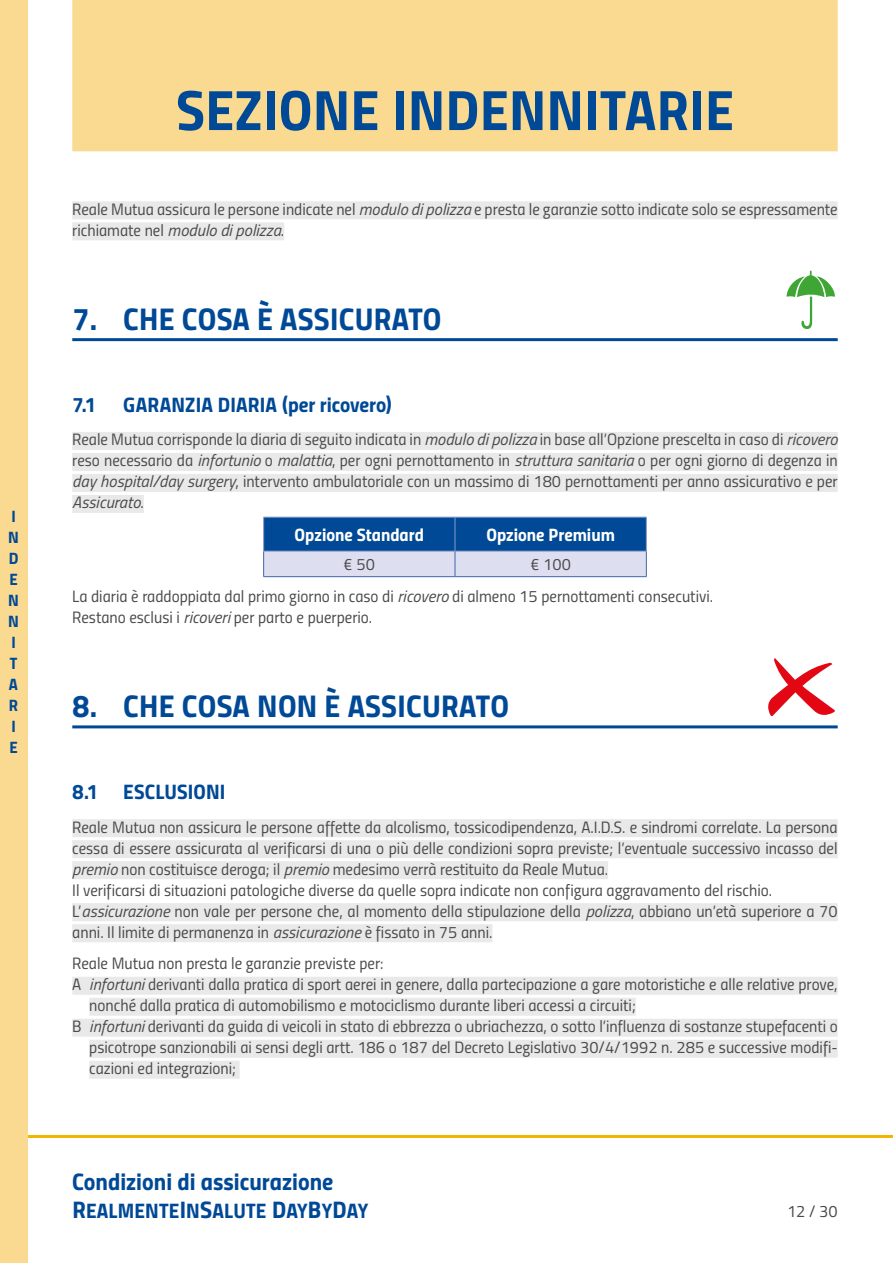
<style>
.page{position:relative;width:893px;height:1263px;background:#fff}
.page>*{position:absolute;margin:0;border:0;box-sizing:border-box;transform-origin:0 0}
.t1{font:57px "Titillium Bold Upright";letter-spacing:.01em;color:#004996}
.t2{font:31.5px "Titillium Bold Upright";letter-spacing:.01em;color:#004996}
.t3{font:24px "Titillium Bold Upright";color:#004996}
.t4{font:21px "Titillium Bold Upright";letter-spacing:.01em;color:#004996}
.t5{font:18px "Titillium Bold Upright";color:#fff}
.t6{font:16.5px/21px "Titillium Regular Upright";color:#4a4a49}
.t7{font:italic 16.5px "Titillium";color:#4a4a49}
.t8{font:16.5px/21px "Titillium Bold Upright";color:#004996}
.s1{font-family:"Titillium";font-style:italic}
.s2{font-family:"Titillium Regular Upright";font-style:normal}
.s3{font-size:24px}
</style>
<div class="page">
<hr style="left:0;top:1135px;width:893px;height:3px;background:#f0b600">
<div style="left:0;top:0;width:27px;height:1263px;background:#fada91"></div>
<div style="left:72px;top:0;width:766px;height:151px;background:#fada91"></div>
<div style="left:72px;top:201px;width:766px;height:18px;background:#e9e9e9"></div>
<div style="left:72px;top:222px;width:212px;height:18px;background:#e9e9e9"></div>
<hr style="left:72px;top:338px;width:766px;height:3px;background:#004996">
<div style="left:72px;top:432px;width:766px;height:18px;background:#e9e9e9"></div>
<div style="left:72px;top:453px;width:766px;height:18px;background:#e9e9e9"></div>
<div style="left:72px;top:474px;width:766px;height:18px;background:#e9e9e9"></div>
<div style="left:72px;top:495px;width:72px;height:18px;background:#e9e9e9"></div>
<hr style="left:72px;top:725px;width:766px;height:3px;background:#004996">
<div style="left:72px;top:819px;width:766px;height:18px;background:#e9e9e9"></div>
<div style="left:72px;top:840px;width:766px;height:18px;background:#e9e9e9"></div>
<div style="left:72px;top:861px;width:536px;height:18px;background:#e9e9e9"></div>
<div style="left:72px;top:903px;width:766px;height:18px;background:#e9e9e9"></div>
<div style="left:72px;top:924px;width:420px;height:18px;background:#e9e9e9"></div>
<div style="left:72px;top:977px;width:766px;height:18px;background:#e9e9e9"></div>
<div style="left:89px;top:998px;width:547px;height:18px;background:#e9e9e9"></div>
<div style="left:72px;top:1019px;width:766px;height:18px;background:#e9e9e9"></div>
<div style="left:89px;top:1040px;width:749px;height:18px;background:#e9e9e9"></div>
<div style="left:89px;top:1061px;width:151px;height:18px;background:#e9e9e9"></div>
<svg style="left:787px;top:271px;width:48px;height:58px"></svg>
<svg style="left:263px;top:518px;width:384px;height:59px;background:#5f89bd"></svg>
<hr style="left:263px;top:576px;width:192px;height:1px;background:#4165aa">
<hr style="left:455px;top:576px;width:191px;height:1px;background:#4165aa">
<hr style="left:263px;top:517px;width:192px;height:1px;background:#8b99cb">
<hr style="left:455px;top:517px;width:191px;height:1px;background:#8b99cb">
<hr style="left:646px;top:517px;width:1px;height:34px;background:#8b99cb">
<svg style="left:768px;top:658px;width:67px;height:58px"></svg>
<p class="t8" style="left:8px;top:505px;width:12px">I<br>N<br>D<br>E<br>N<br>N<br>I<br>T<br>A<br>R<br>I<br>E</p>
<h1 class="t1" style="left:176px;top:65px;width:559px">SEZIONE INDENNITARIE</h1>
<p class="t6" style="left:72px;top:198px;width:767px">Reale Mutua assicura le persone indicate nel <span class="s1">modulo di polizza</span> e presta le garanzie sotto indicate solo se espressamente</p>
<p class="t7" style="left:72px;top:218px;width:213px"><span class="s2">richiamate nel</span> modulo di polizza<span class="s2">.</span></p>
<h2 class="t2" style="left:72px;top:294px;width:371px">7. CHE COSA È ASSICURATO</h2>
<p class="t4" style="left:72px;top:388px;width:26px">7.1</p>
<p class="t4" style="left:123px;top:388px;width:270px">GARANZIA DIARIA (per ricovero)</p>
<p class="t6" style="left:72px;top:428px;width:767px;text-align:justify">Reale Mutua corrisponde la diaria di seguito indicata in <span class="s1">modulo di polizza</span> in base all’Opzione prescelta in caso di <span class="s1">ricovero </span>reso necessario da <span class="s1">infortunio</span> o <span class="s1">malattia</span>, per ogni pernottamento in <span class="s1">struttura sanitaria</span> o per ogni giorno di degenza in <span class="s1">day hospital/day surgery</span>, intervento ambulatoriale con un massimo di 180 pernottamenti per anno assicurativo e per</p>
<p class="t7" style="left:72px;top:491px;width:73px">Assicurato<span class="s2">.</span></p>
<p class="t5" style="left:295px;top:520px;width:131px">Opzione Standard</p>
<p class="t5" style="left:486px;top:520px;width:130px">Opzione Premium</p>
<p class="t6" style="left:344px;top:553px;width:33px">€ 50</p>
<p class="t6" style="left:72px;top:547px;width:642px;line-height:32px;text-indent:458px">€ 100<br>La diaria è raddoppiata dal primo giorno in caso di <span class="s1">ricovero</span> di almeno 15 pernottamenti consecutivi.</p>
<p class="t6" style="left:72px;top:606px;width:301px">Restano esclusi i <span class="s1">ricoveri</span> per parto e puerperio.</p>
<h2 class="t2" style="left:72px;top:681px;width:438px">8. CHE COSA NON È ASSICURATO</h2>
<p class="t4" style="left:72px;top:775px;width:155px">8.1 ESCLUSIONI</p>
<p class="t6" style="left:72px;top:815px;width:767px">Reale Mutua non assicura le persone affette da alcolismo, tossicodipendenza, A.I.D.S. e sindromi correlate. La persona cessa di essere assicurata al verificarsi di una o più delle condizioni sopra previste; l’eventuale successivo incasso del <span class="s1">premio</span> non costituisce deroga; il <span class="s1">premio</span> medesimo verrà restituito da Reale Mutua.<br>Il verificarsi di situazioni patologiche diverse da quelle sopra indicate non configura aggravamento del rischio.<br>L’<span class="s1">assicurazione</span> non vale per persone che, al momento della stipulazione della <span class="s1">polizza</span>, abbiano un’età superiore a 70 anni. Il limite di permanenza in <span class="s1">assicurazione</span> è fissato in 75 anni.</p>
<p class="t6" style="left:72px;top:952px;width:313px">Reale Mutua non presta le garanzie previste per:</p>
<p class="t6" style="left:72px;top:973px;width:767px">A <span class="s1">infortuni</span> derivanti dalla pratica di sport aerei in genere, dalla partecipazione a gare motoristiche e alle relative prove,</p>
<p class="t6" style="left:89px;top:994px;width:548px">nonché dalla pratica di automobilismo e motociclismo durante liberi accessi a circuiti;</p>
<p class="t6" style="left:72px;top:1015px;width:767px">B <span class="s1">infortuni</span> derivanti da guida di veicoli in stato di ebbrezza o ubriachezza, o sotto l’influenza di sostanze stupefacenti o</p>
<p class="t6" style="left:89px;top:1036px;width:750px">psicotrope sanzionabili ai sensi degli artt. 186 o 187 del Decreto Legislativo 30/4/1992 n. 285 e successive modifi-</p>
<p class="t6" style="left:89px;top:1057px;width:148px">cazioni ed integrazioni;</p>
<h3 class="t3" style="left:72px;top:1162px;width:263px">Condizioni di assicurazione</h3>
<p class="t4" style="left:72px;top:1194px;width:297px"><span class="s3">R</span>EALMENTE<span class="s3">I</span>N<span class="s3">S</span>ALUTE <span class="s3">D</span>AY<span class="s3">B</span>Y<span class="s3">D</span>AY</p>
<p class="t6" style="left:787px;top:1200px;width:52px">12 / 30</p>
</div>
